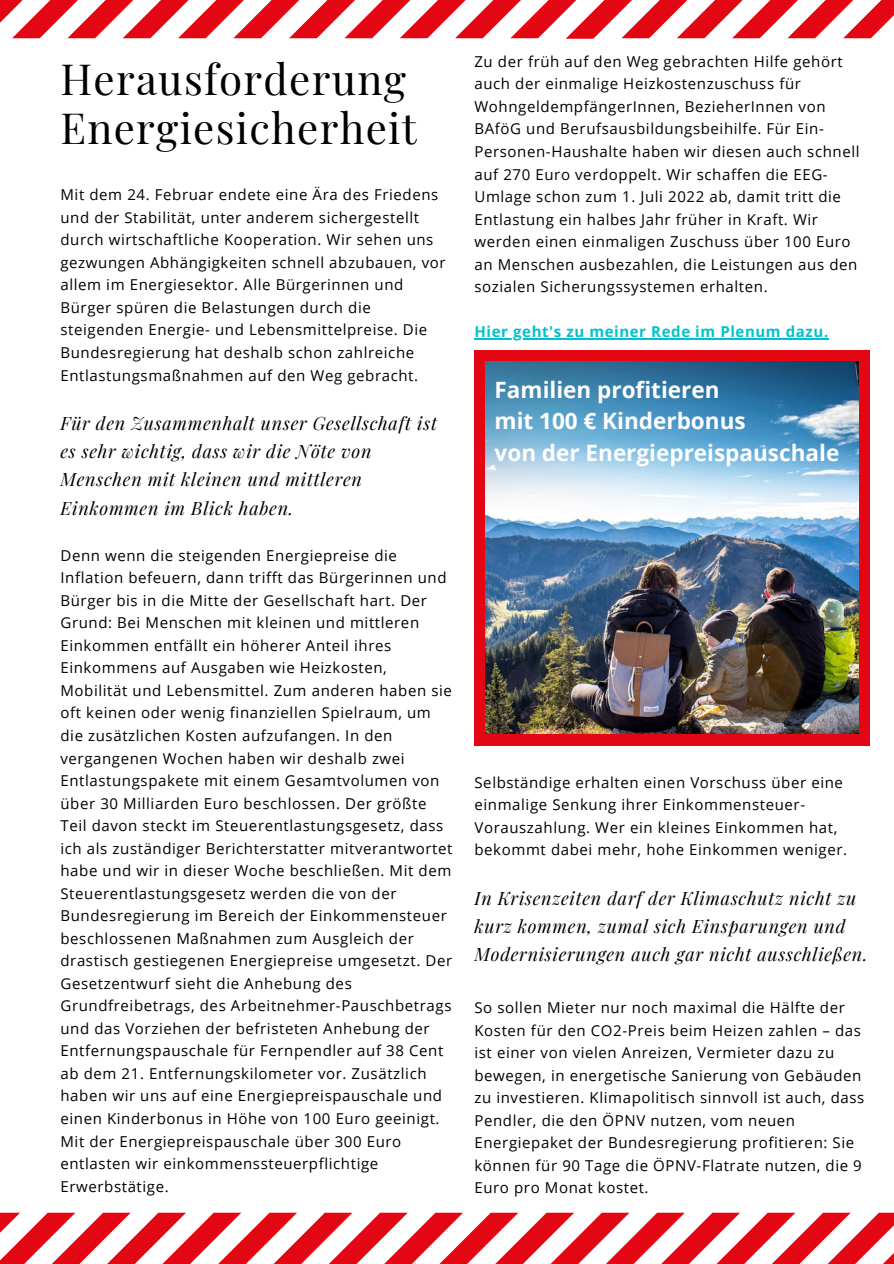
<style>
.page{position:relative;width:894px;height:1264px;background:#fff}
.page>*{position:absolute;margin:0;border:0;box-sizing:border-box;transform-origin:0 0}
.t1{font:42px "Playfair Display";letter-spacing:.03em;color:#000}
.t2{font:700 22.5px "Open Sans";color:#fefefe}
.t3{font:italic 18px/28.2px "Playfair Display";letter-spacing:.04em;color:#000}
.t4{font:15px/22.5px "Open Sans";letter-spacing:.04em;color:#000}
.t5{font:700 15px "Open Sans";letter-spacing:.04em;color:#00c2cb}
</style>
<div class="page">
<div style="left:474px;top:350px;width:395px;height:395px;background:#e30714"></div>
<svg style="left:0;top:0;width:893px;height:39px"></svg>
<svg style="left:0;top:1212px;width:893px;height:51px"></svg>
<img style="left:485px;top:361px;width:373px;height:372px">
<hr style="left:474px;top:338px;width:354px;height:1px;background:#00c2cb">
<p class="t1" style="left:60px;top:49px;width:347px">Herausforderung</p>
<p class="t1" style="left:60px;top:99px;width:357px">Energiesicherheit</p>
<p class="t4" style="left:60px;top:183px;width:386px">Mit dem 24. Februar endete eine Ära des Friedens und der Stabilität, unter anderem sichergestellt durch wirtschaftliche Kooperation. Wir sehen uns gezwungen Abhängigkeiten schnell abzubauen, vor allem im Energiesektor. Alle Bürgerinnen und Bürger spüren die Belastungen durch die steigenden Energie- und Lebensmittelpreise. Die Bundesregierung hat deshalb schon zahlreiche Entlastungsmaßnahmen auf den Weg gebracht.</p>
<p class="t3" style="left:60px;top:408px;width:378px">Für den Zusammenhalt unser Gesellschaft ist es sehr wichtig, dass wir die Nöte von Menschen mit kleinen und mittleren Einkommen im Blick haben.</p>
<p class="t4" style="left:60px;top:543px;width:393px">Denn wenn die steigenden Energiepreise die Inflation befeuern, dann trifft das Bürgerinnen und Bürger bis in die Mitte der Gesellschaft hart. Der Grund: Bei Menschen mit kleinen und mittleren Einkommen entfällt ein höherer Anteil ihres Einkommens auf Ausgaben wie Heizkosten, Mobilität und Lebensmittel. Zum anderen haben sie oft keinen oder wenig finanziellen Spielraum, um die zusätzlichen Kosten aufzufangen. In den vergangenen Wochen haben wir deshalb zwei Entlastungspakete mit einem Gesamtvolumen von über 30 Milliarden Euro beschlossen. Der größte Teil davon steckt im Steuerentlastungsgesetz, dass ich als zuständiger Berichterstatter mitverantwortet habe und wir in dieser Woche beschließen. Mit dem Steuerentlastungsgesetz werden die von der Bundesregierung im Bereich der Einkommensteuer beschlossenen Maßnahmen zum Ausgleich der drastisch gestiegenen Energiepreise umgesetzt. Der Gesetzentwurf sieht die Anhebung des Grundfreibetrags, des Arbeitnehmer-Pauschbetrags und das Vorziehen der befristeten Anhebung der Entfernungspauschale für Fernpendler auf 38 Cent ab dem 21. Entfernungskilometer vor. Zusätzlich haben wir uns auf eine Energiepreispauschale und einen Kinderbonus in Höhe von 100 Euro geeinigt.<br>Mit der Energiepreispauschale über 300 Euro entlasten wir einkommenssteuerpflichtige Erwerbstätige.</p>
<p class="t4" style="left:474px;top:50px;width:386px">Zu der früh auf den Weg gebrachten Hilfe gehört auch der einmalige Heizkostenzuschuss für WohngeldempfängerInnen, BezieherInnen von BAföG und Berufsausbildungsbeihilfe. Für Ein-Personen-Haushalte haben wir diesen auch schnell auf 270 Euro verdoppelt. Wir schaffen die EEG-Umlage schon zum 1. Juli 2022 ab, damit tritt die Entlastung ein halbes Jahr früher in Kraft. Wir werden einen einmaligen Zuschuss über 100 Euro an Menschen ausbezahlen, die Leistungen aus den sozialen Sicherungssystemen erhalten.</p>
<p class="t5" style="left:474px;top:321px;width:355px">Hier geht's zu meiner Rede im Plenum dazu.</p>
<p class="t2" style="left:494px;top:373px;width:226px">Familien profitieren</p>
<p class="t2" style="left:494px;top:405px;width:252px">mit 100 € Kinderbonus</p>
<p class="t2" style="left:494px;top:436px;width:346px">von der Energiepreispauschale</p>
<p class="t4" style="left:474px;top:770px;width:374px">Selbständige erhalten einen Vorschuss über eine einmalige Senkung ihrer Einkommensteuer-Vorauszahlung. Wer ein kleines Einkommen hat, bekommt dabei mehr, hohe Einkommen weniger.</p>
<p class="t3" style="left:474px;top:883px;width:394px">In Krisenzeiten darf der Klimaschutz nicht zu kurz kommen, zumal sich Einsparungen und<br>Modernisierungen auch gar nicht ausschließen.</p>
<p class="t4" style="left:474px;top:996px;width:391px">So sollen Mieter nur noch maximal die Hälfte der Kosten für den CO2-Preis beim Heizen zahlen – das ist einer von vielen Anreizen, Vermieter dazu zu bewegen, in energetische Sanierung von Gebäuden zu investieren. Klimapolitisch sinnvoll ist auch, dass Pendler, die den ÖPNV nutzen, vom neuen Energiepaket der Bundesregierung profitieren: Sie können für 90 Tage die ÖPNV-Flatrate nutzen, die 9<br>Euro pro Monat kostet.</p>
</div>
